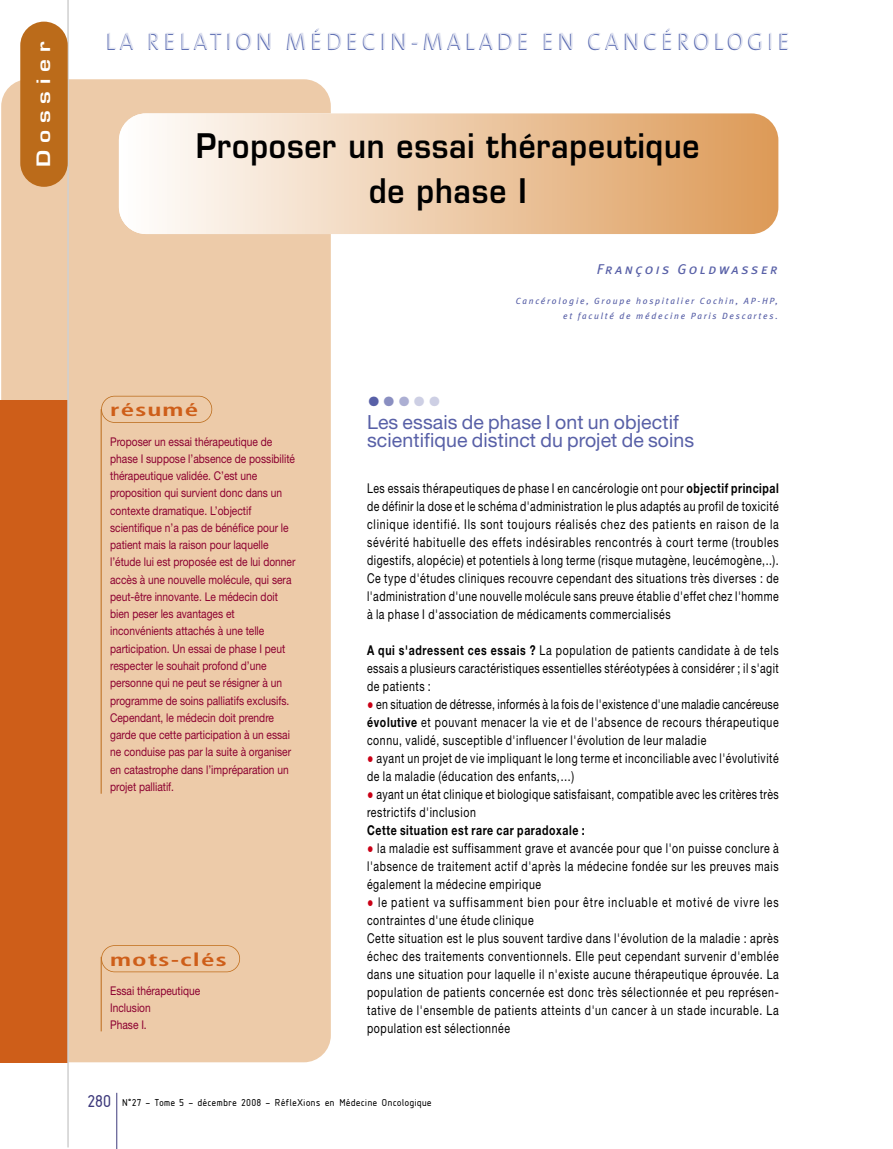
<style>
.page{position:relative;width:893px;height:1149px;background:#fff}
.page>*{position:absolute;margin:0;border:0;box-sizing:border-box;transform-origin:0 0}
.t1{font:600 33px/45px "Eurostile";letter-spacing:.03em;color:#000;text-align:center;scale:.9 1}
.t2{font:27px "Helvetica Neue";color:#cdcfe4}
.t3{font:300 24px "The Sans";letter-spacing:.185em;color:#6171b4;scale:.95 1}
.t4{font:19.5px/18px "Helvetica Neue";letter-spacing:.005em;color:#5860a7}
.t5{font:700 condensed 18px "Frutiger";letter-spacing:.04em;color:#ce5e19;scale:1.5 1}
.t6{font:600 18px "Eurostile";letter-spacing:.31em;color:#fff;scale:1.25 1}
.t7{font:italic 14.25px "Meta Plus Book Caps";letter-spacing:.17em;color:#5860a7}
.t8{font:13.5px/18px "Helvetica Neue";letter-spacing:.055em;color:#000;text-align:justify;scale:.78 1}
.t9{font:700 13.5px "Helvetica Neue";letter-spacing:.055em;color:#000;scale:.78 1}
.t10{font:12px/17.2px "Helvetica Neue";color:#8c0030;scale:.85 1}
.t11{font:10.5px "Isonorm MN";letter-spacing:.06em;color:#000}
.t12{font:italic 9px/15px "Meta Plus";letter-spacing:.195em;color:#5860a7;text-align:right}
.s1{color:#dfe2f0}
.s2{color:#5860a7}
.s3{color:#8a8fc1}
.s4{color:#acafd3}
.s5{font-weight:700}
.s6{font-size:16.5px;color:#ca0016}
.s7{font-size:18px;color:#3e3a7c}
</style>
<div class="page">
<hr style="left:116px;top:1092px;width:1px;height:56px;background:#3e3a7c">
<div style="left:1px;top:79px;width:330px;height:982px;background:#edcba9;border-radius:27px"></div>
<div style="left:119px;top:113px;width:659px;height:121px;background:linear-gradient(to right,#fff,#dd9a57);border-radius:27px"></div>
<div style="left:0;top:400px;width:68px;height:661px;background:#ce5e19"></div>
<hr style="left:67px;top:0;width:2px;height:1146px;background:#d0d0d0">
<div style="left:20px;top:22px;width:48px;height:165px;background:#bb6b1a;border-radius:24px"></div>
<hr style="left:101px;top:409px;width:1px;height:384px;background:#bb6b1a">
<div style="left:101px;top:395px;width:111px;height:27px;border:2px solid #bb6b1a;border-radius:14px"></div>
<hr style="left:101px;top:956px;width:1px;height:75px;background:#bb6b1a">
<div style="left:101px;top:944px;width:139px;height:27px;border:2px solid #c16e1b;border-radius:14px"></div>
<h3 class="t6" style="left:37px;top:167px;width:102px;rotate:-90deg">Dossier</h3>
<h3 class="t3" style="left:105px;top:32px;width:721px">LA RE<span class="s1">LA</span>TIO<span class="s1">N</span> MÉDECIN-MALA<span class="s1">DE</span> EN CANCÉROLOGIE</h3>
<h1 class="t1" style="left:196px;top:127px;width:561px">Proposer un essai thérapeutique de phase I</h1>
<h3 class="t5" style="left:110px;top:402px;width:60px">résumé</h3>
<p class="t10" style="left:110px;top:433px;width:219px">Proposer un essai thérapeutique de phase I suppose l’absence de possibilité thérapeutique validée. C’est une proposition qui survient donc dans un contexte dramatique. L’objectif scientifique n’a pas de bénéfice pour le patient mais la raison pour laquelle l’étude lui est proposée est de lui donner accès à une nouvelle molécule, qui sera peut-être innovante. Le médecin doit bien peser les avantages et inconvénients attachés à une telle participation. Un essai de phase I peut respecter le souhait profond d’une personne qui ne peut se résigner à un programme de soins palliatifs exclusifs.<br>Cependant, le médecin doit prendre garde que cette participation à un essai ne conduise pas par la suite à organiser en catastrophe dans l’impréparation un projet palliatif.</p>
<h3 class="t5" style="left:110px;top:951px;width:79px">mots-clés</h3>
<p class="t10" style="left:110px;top:982px;width:107px">Essai thérapeutique<br>Inclusion<br>Phase I.</p>
<p class="t7" style="left:597px;top:261px;width:183px">François Goldwasser</p>
<p class="t12" style="left:516px;top:293px;width:263px">Cancérologie, Groupe hospitalier Cochin, AP-HP, et faculté de médecine Paris Descartes.</p>
<h2 class="t2" style="left:367px;top:392px;width:76px"><span class="s2">•</span><span class="s3">•</span><span class="s4">•</span>••</h2>
<h3 class="t4" style="left:367px;top:415px;width:329px">Les essais de phase I ont un objectif scientifique distinct du projet de soins</h3>
<p class="t8" style="left:367px;top:480px;width:529px">Les essais thérapeutiques de phase I en cancérologie ont pour <span class="s5">objectif principal </span>de définir la dose et le schéma d'administration le plus adaptés au profil de toxicité clinique identifié. Ils sont toujours réalisés chez des patients en raison de la sévérité habituelle des effets indésirables rencontrés à court terme (troubles digestifs, alopécie) et potentiels à long terme (risque mutagène, leucémogène,..).<br>Ce type d'études cliniques recouvre cependant des situations très diverses : de l'administration d'une nouvelle molécule sans preuve établie d'effet chez l'homme à la phase I d'association de médicaments commercialisés</p>
<p class="t8" style="left:367px;top:642px;width:529px"><span class="s5">A qui s'adressent ces essais ?</span> La population de patients candidate à de tels essais a plusieurs caractéristiques essentielles stéréotypées à considérer ; il s'agit de patients :</p>
<p class="t8" style="left:367px;top:696px;width:529px"><span class="s6">•</span> en situation de détresse, informés à la fois de l'existence d'une maladie cancéreuse <span class="s5">évolutive</span> et pouvant menacer la vie et de l'absence de recours thérapeutique connu, validé, susceptible d'influencer l'évolution de leur maladie</p>
<p class="t8" style="left:367px;top:750px;width:529px"><span class="s6">•</span> ayant un projet de vie impliquant le long terme et inconciliable avec l'évolutivité de la maladie (éducation des enfants,…)</p>
<p class="t8" style="left:367px;top:786px;width:529px"><span class="s6">•</span> ayant un état clinique et biologique satisfaisant, compatible avec les critères très restrictifs d'inclusion</p>
<p class="t9" style="left:367px;top:825px;width:281px">Cette situation est rare car paradoxale :</p>
<p class="t8" style="left:367px;top:840px;width:529px"><span class="s6">•</span> la maladie est suffisamment grave et avancée pour que l'on puisse conclure à l'absence de traitement actif d'après la médecine fondée sur les preuves mais également la médecine empirique</p>
<p class="t8" style="left:367px;top:894px;width:529px;text-align:left"><span class="s6">•</span> le patient va suffisamment bien pour être incluable et motivé de vivre les contraintes d'une étude clinique<br>Cette situation est le plus souvent tardive dans l'évolution de la maladie : après échec des traitements conventionnels. Elle peut cependant survenir d'emblée dans une situation pour laquelle il n'existe aucune thérapeutique éprouvée. La population de patients concernée est donc très sélectionnée et peu représen&shy;tative de l'ensemble de patients atteints d'un cancer à un stade incurable. La population est sélectionnée</p>
<p class="t11" style="left:88px;top:1096px;width:345px"><span class="s7">280</span> N°27 - Tome 5 - décembre 2008 - RéfleXions en Médecine Oncologique</p>
</div>
